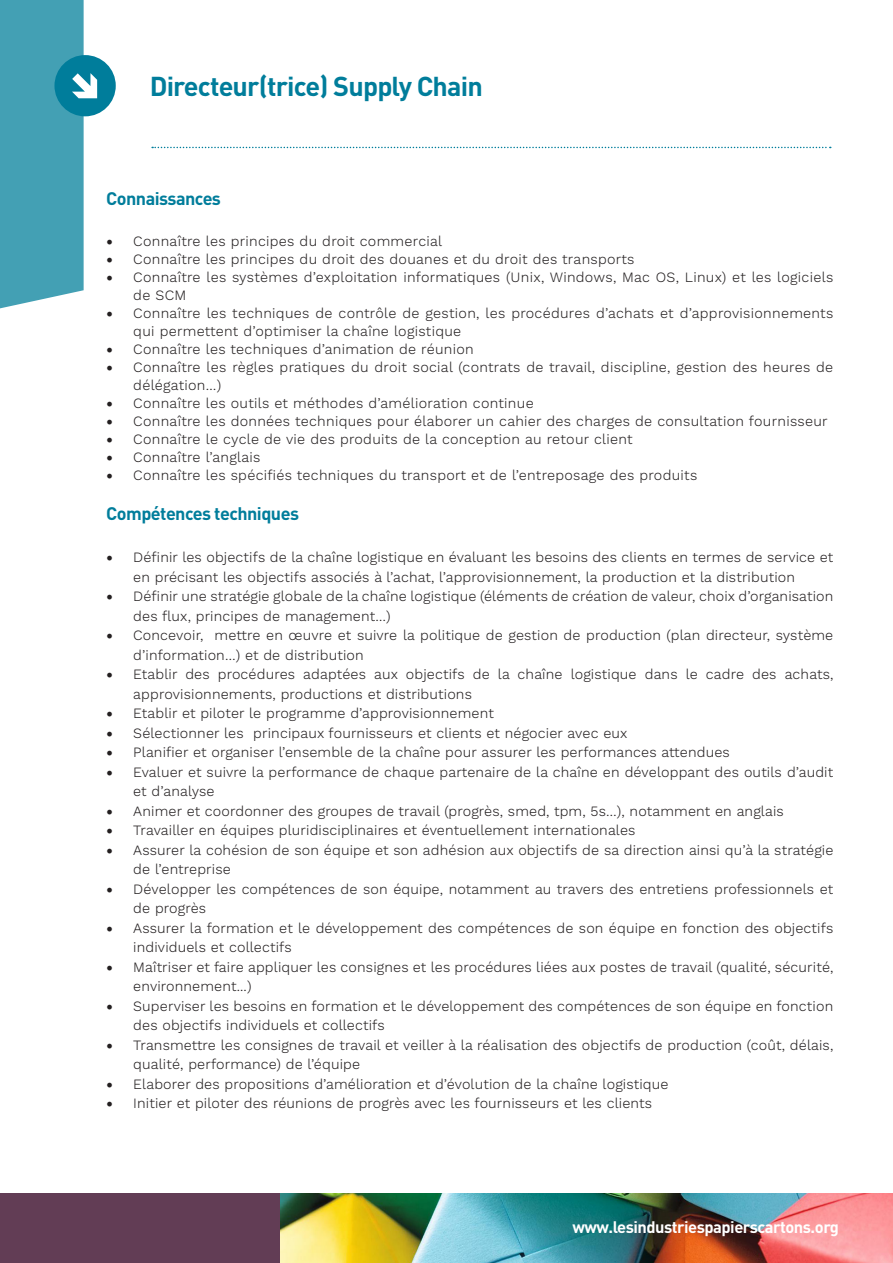
<style>
.page{position:relative;width:893px;height:1263px;background:#fff}
.page>*{position:absolute;margin:0;border:0;box-sizing:border-box;transform-origin:0 0}
.t1{font:700 27px "DINOT";letter-spacing:-.03em;color:#007d9b}
.t2{font:700 18px "DINOT";letter-spacing:-.03em;color:#007d9b}
.t3{font:700 16.5px "DINOT";letter-spacing:-.03em;color:#fff}
.t4{font:300 14.25px/19.5px "Work Sans";letter-spacing:.01em;color:#231f20}
.s1{font-family:"Minion Pro";font-weight:400;font-size:18px}
</style>
<div class="page">
<div style="left:54px;top:55px;width:62px;height:61px;background:#007d9b;border-radius:50%"></div>
<svg style="left:0;top:0;width:97px;height:309px"></svg>
<svg style="left:152px;top:147px;width:679px;height:1px"></svg>
<div style="left:0;top:1193px;width:893px;height:70px;background:#623d55"></div>
<img style="left:281px;top:1193px;width:612px;height:70px">
<p class="t1" style="left:150px;top:67px;width:335px">Directeur(trice) Supply Chain</p>
<p class="t2" style="left:106px;top:186px;width:116px">Connaissances</p>
<p class="t4" style="left:106px;top:232px;width:337px"><span class="s1">•</span> Connaître les principes du droit commercial</p>
<p class="t4" style="left:106px;top:250px;width:530px"><span class="s1">•</span> Connaître les principes du droit des douanes et du droit des transports</p>
<p class="t4" style="left:133px;top:268px;width:701px;line-height:18px;text-indent:-27px"><span class="s1">•</span> Connaître les systèmes d’exploitation informatiques (Unix, Windows, Mac OS, Linux) et les logiciels de SCM</p>
<p class="t4" style="left:133px;top:304px;width:702px;line-height:18px;text-indent:-27px"><span class="s1">•</span> Connaître les techniques de contrôle de gestion, les procédures d’achats et d’approvisionnements qui permettent d’optimiser la chaîne logistique</p>
<p class="t4" style="left:106px;top:340px;width:369px"><span class="s1">•</span> Connaître les techniques d’animation de réunion</p>
<p class="t4" style="left:133px;top:358px;width:701px;line-height:18px;text-indent:-27px"><span class="s1">•</span> Connaître les règles pratiques du droit social (contrats de travail, discipline, gestion des heures de délégation…)</p>
<p class="t4" style="left:106px;top:394px;width:429px"><span class="s1">•</span> Connaître les outils et méthodes d’amélioration continue</p>
<p class="t4" style="left:106px;top:412px;width:723px"><span class="s1">•</span> Connaître les données techniques pour élaborer un cahier des charges de consultation fournisseur</p>
<p class="t4" style="left:106px;top:430px;width:528px"><span class="s1">•</span> Connaître le cycle de vie des produits de la conception au retour client</p>
<p class="t4" style="left:106px;top:448px;width:156px"><span class="s1">•</span> Connaître l’anglais</p>
<p class="t4" style="left:106px;top:466px;width:592px"><span class="s1">•</span> Connaître les spécifiés techniques du transport et de l’entreposage des produits</p>
<p class="t2" style="left:106px;top:501px;width:194px">Compétences techniques</p>
<p class="t4" style="left:133px;top:548px;width:701px;text-indent:-27px"><span class="s1">•</span> Définir les objectifs de la chaîne logistique en évaluant les besoins des clients en termes de service et en précisant les objectifs associés à l’achat, l’approvisionnement, la production et la distribution</p>
<p class="t4" style="left:133px;top:587px;width:702px;text-indent:-27px"><span class="s1">•</span> Définir une stratégie globale de la chaîne logistique (éléments de création de valeur, choix d’organisation des flux, principes de management…)</p>
<p class="t4" style="left:133px;top:626px;width:701px;text-indent:-27px"><span class="s1">•</span> Concevoir, mettre en œuvre et suivre la politique de gestion de production (plan directeur, système d’information…) et de distribution</p>
<p class="t4" style="left:133px;top:665px;width:702px;text-indent:-27px"><span class="s1">•</span> Etablir des procédures adaptées aux objectifs de la chaîne logistique dans le cadre des achats, approvisionnements, productions et distributions</p>
<p class="t4" style="left:106px;top:704px;width:389px"><span class="s1">•</span> Etablir et piloter le programme d’approvisionnement</p>
<p class="t4" style="left:106px;top:724px;width:523px"><span class="s1">•</span> Sélectionner les principaux fournisseurs et clients et négocier avec eux</p>
<p class="t4" style="left:106px;top:743px;width:625px"><span class="s1">•</span> Planifier et organiser l’ensemble de la chaîne pour assurer les performances attendues</p>
<p class="t4" style="left:133px;top:763px;width:701px;text-indent:-27px"><span class="s1">•</span> Evaluer et suivre la performance de chaque partenaire de la chaîne en développant des outils d’audit et d’analyse</p>
<p class="t4" style="left:106px;top:802px;width:679px"><span class="s1">•</span> Animer et coordonner des groupes de travail (progrès, smed, tpm, 5s…), notamment en anglais</p>
<p class="t4" style="left:106px;top:821px;width:531px"><span class="s1">•</span> Travailler en équipes pluridisciplinaires et éventuellement internationales</p>
<p class="t4" style="left:133px;top:841px;width:702px;text-indent:-27px"><span class="s1">•</span> Assurer la cohésion de son équipe et son adhésion aux objectifs de sa direction ainsi qu’à la stratégie de l’entreprise</p>
<p class="t4" style="left:133px;top:880px;width:701px;text-indent:-27px"><span class="s1">•</span> Développer les compétences de son équipe, notamment au travers des entretiens professionnels et de progrès</p>
<p class="t4" style="left:133px;top:919px;width:701px;text-indent:-27px"><span class="s1">•</span> Assurer la formation et le développement des compétences de son équipe en fonction des objectifs individuels et collectifs</p>
<p class="t4" style="left:133px;top:958px;width:702px;text-indent:-27px"><span class="s1">•</span> Maîtriser et faire appliquer les consignes et les procédures liées aux postes de travail (qualité, sécurité, environnement...)</p>
<p class="t4" style="left:133px;top:997px;width:701px;text-indent:-27px"><span class="s1">•</span> Superviser les besoins en formation et le développement des compétences de son équipe en fonction des objectifs individuels et collectifs</p>
<p class="t4" style="left:133px;top:1036px;width:701px;text-indent:-27px"><span class="s1">•</span> Transmettre les consignes de travail et veiller à la réalisation des objectifs de production (coût, délais, qualité, performance) de l’équipe</p>
<p class="t4" style="left:106px;top:1075px;width:564px"><span class="s1">•</span> Elaborer des propositions d’amélioration et d’évolution de la chaîne logistique</p>
<p class="t4" style="left:106px;top:1094px;width:547px"><span class="s1">•</span> Initier et piloter des réunions de progrès avec les fournisseurs et les clients</p>
<p class="t3" style="left:572px;top:1216px;width:268px">www.lesindustriespapierscartons.org</p>
</div>
